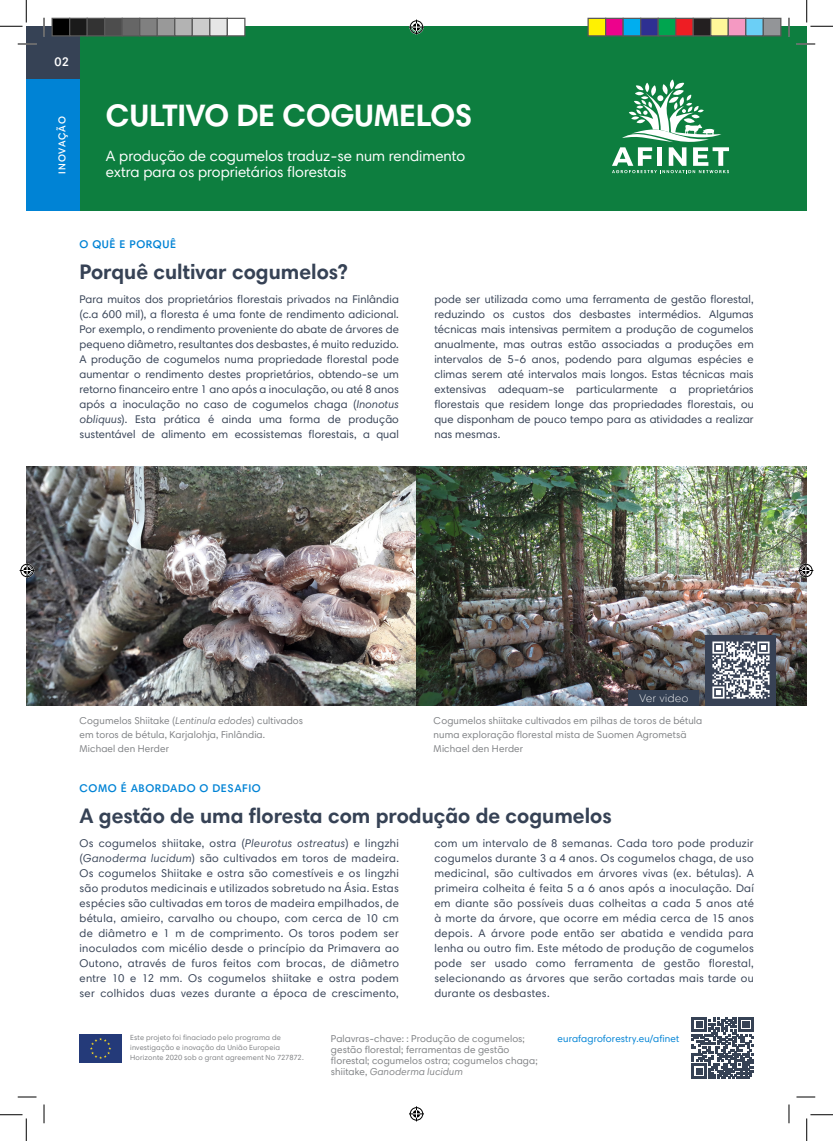
<style>
.page{position:relative;width:833px;height:1141px;background:#fff}
.page>*{position:absolute;margin:0;border:0;box-sizing:border-box;transform-origin:0 0}
.Title_17{font:700 31.25px "Harmonia Sans Pro Cyr";letter-spacing:-.01em;color:#fff}
.Title_17-2{font:700 21.25px "Harmonia Sans Pro Cyr";color:#364255}
.Title_17-3{font:15px/16.2px "Harmonia Sans Pro Cyr";color:#fff}
.Title_17-4{font:600 12.5px "Harmonia Sans Pro Cyr";color:#fff}
.SEP{font:11.25px/15px "Harmonia Sans Pro Cyr";letter-spacing:.01em;color:#364255;text-align:justify}
.Label_2{font:600 11.25px "Harmonia Sans Pro Cyr";letter-spacing:.05em;color:#0083d5}
.Label_2-2{font:300 11.25px "Harmonia Sans Pro Cyr";letter-spacing:.05em;color:#fff}
.Legenda{font:10px/11.2px "Harmonia Sans Pro Cyr";letter-spacing:.015em;color:#808285}
.Legenda-2{font:10px "Harmonia Sans Pro Cyr";letter-spacing:.01em;color:#0083d5}
.Title_17-5{font:600 10px "Harmonia Sans Pro Cyr";letter-spacing:.075em;color:#fff}
.Legenda-3{font:7.5px/10px "Harmonia Sans Pro Cyr";letter-spacing:.02em;color:#808285}
.s1{font-style:italic}
</style>
<div class="page">
<div style="left:26px;top:26px;width:780px;height:185px;background:#0d7e3f"></div>
<img style="left:26px;top:467px;width:390px;height:238px">
<img style="left:416px;top:467px;width:390px;height:238px">
<svg style="left:691px;top:1017px;width:62px;height:61px"></svg>
<div style="left:79px;top:1034px;width:43px;height:28px;background:#243a79"></div>
<svg style="left:90px;top:1038px;width:21px;height:20px"></svg>
<svg style="left:612px;top:79px;width:116px;height:94px"></svg>
<div style="left:26px;top:26px;width:53px;height:53px;background:#364255"></div>
<div style="left:44px;top:79px;width:35px;height:132px;background:#0083d5"></div>
<div style="left:26px;top:79px;width:18px;height:132px;background:#0083d5"></div>
<div style="left:628px;top:690px;width:70px;height:15px;background:#364255"></div>
<div style="left:705px;top:634px;width:71px;height:71px;background:#384255"></div>
<svg style="left:712px;top:641px;width:57px;height:57px"></svg>
<svg style="left:18px;top:43px;width:18px;height:2px"></svg>
<svg style="left:796px;top:43px;width:18px;height:2px"></svg>
<svg style="left:18px;top:1096px;width:18px;height:1px"></svg>
<svg style="left:796px;top:1096px;width:18px;height:1px"></svg>
<svg style="left:43px;top:18px;width:2px;height:18px"></svg>
<svg style="left:43px;top:1104px;width:2px;height:19px"></svg>
<svg style="left:788px;top:18px;width:1px;height:18px"></svg>
<svg style="left:788px;top:1104px;width:1px;height:19px"></svg>
<svg style="left:0;top:0;width:27px;height:27px"></svg>
<svg style="left:0;top:1114px;width:27px;height:26px"></svg>
<svg style="left:806px;top:0;width:26px;height:27px"></svg>
<svg style="left:806px;top:1114px;width:26px;height:26px"></svg>
<svg style="left:409px;top:20px;width:15px;height:15px"></svg>
<svg style="left:409px;top:1106px;width:15px;height:15px"></svg>
<svg style="left:20px;top:563px;width:15px;height:15px"></svg>
<svg style="left:797px;top:563px;width:15px;height:15px"></svg>
<div style="left:52px;top:18px;width:18px;height:18px;background:#000"></div>
<div style="left:51px;top:18px;width:19px;height:18px;border:1px solid #595959"></div>
<div style="left:70px;top:18px;width:17px;height:18px;background:#1a1a1a"></div>
<div style="left:69px;top:18px;width:19px;height:18px;border:1px solid #595959"></div>
<div style="left:87px;top:18px;width:18px;height:18px;background:#333"></div>
<div style="left:86px;top:18px;width:19px;height:18px;border:1px solid #595959"></div>
<div style="left:105px;top:18px;width:17px;height:18px;background:#4d4d4d"></div>
<div style="left:104px;top:18px;width:19px;height:18px;border:1px solid #595959"></div>
<div style="left:122px;top:18px;width:18px;height:18px;background:#666"></div>
<div style="left:121px;top:18px;width:19px;height:18px;border:1px solid #595959"></div>
<div style="left:140px;top:18px;width:17px;height:18px;background:#808080"></div>
<div style="left:139px;top:18px;width:19px;height:18px;border:1px solid #595959"></div>
<div style="left:157px;top:18px;width:18px;height:18px;background:#999"></div>
<div style="left:156px;top:18px;width:19px;height:18px;border:1px solid #595959"></div>
<div style="left:175px;top:18px;width:17px;height:18px;background:#b3b3b3"></div>
<div style="left:174px;top:18px;width:19px;height:18px;border:1px solid #595959"></div>
<div style="left:192px;top:18px;width:18px;height:18px;background:#ccc"></div>
<div style="left:191px;top:18px;width:19px;height:18px;border:1px solid #595959"></div>
<div style="left:210px;top:18px;width:17px;height:18px;background:#e6e6e6"></div>
<div style="left:209px;top:18px;width:19px;height:18px;border:1px solid #595959"></div>
<div style="left:227px;top:18px;width:18px;height:18px;background:#fff"></div>
<div style="left:226px;top:18px;width:19px;height:18px;border:1px solid #595959"></div>
<div style="left:587px;top:18px;width:18px;height:18px;background:#fff101"></div>
<div style="left:587px;top:18px;width:19px;height:18px;border:1px solid #595959"></div>
<div style="left:605px;top:18px;width:17px;height:18px;background:#ed028c"></div>
<div style="left:604px;top:18px;width:19px;height:18px;border:1px solid #595959"></div>
<div style="left:622px;top:18px;width:18px;height:18px;background:#00aeef"></div>
<div style="left:622px;top:18px;width:19px;height:18px;border:1px solid #595959"></div>
<div style="left:640px;top:18px;width:17px;height:18px;background:#2e3092"></div>
<div style="left:639px;top:18px;width:19px;height:18px;border:1px solid #595959"></div>
<div style="left:657px;top:18px;width:18px;height:18px;background:#00a54f"></div>
<div style="left:657px;top:18px;width:19px;height:18px;border:1px solid #595959"></div>
<div style="left:675px;top:18px;width:17px;height:18px;background:#ee1d23"></div>
<div style="left:674px;top:18px;width:19px;height:18px;border:1px solid #595959"></div>
<div style="left:692px;top:18px;width:18px;height:18px;background:#231f20"></div>
<div style="left:692px;top:18px;width:19px;height:18px;border:1px solid #595959"></div>
<div style="left:710px;top:18px;width:17px;height:18px;background:#fff79a"></div>
<div style="left:709px;top:18px;width:19px;height:18px;border:1px solid #595959"></div>
<div style="left:727px;top:18px;width:18px;height:18px;background:#f499c2"></div>
<div style="left:727px;top:18px;width:19px;height:18px;border:1px solid #595959"></div>
<div style="left:745px;top:18px;width:17px;height:18px;background:#6bcff6"></div>
<div style="left:744px;top:18px;width:19px;height:18px;border:1px solid #595959"></div>
<div style="left:762px;top:18px;width:18px;height:18px;background:#939598"></div>
<div style="left:762px;top:18px;width:19px;height:18px;border:1px solid #595959"></div>
<p class="Title_17-4" style="left:55px;top:54px;width:16px">02</p>
<p class="Title_17-5" style="left:56px;top:174px;width:59px;rotate:-90deg">INOVAÇÃO</p>
<p class="Title_17" style="left:106px;top:96px;width:368px">CULTIVO DE COGUMELOS</p>
<p class="Title_17-3" style="left:106px;top:148px;width:361px">A produção de cogumelos traduz-se num rendimento extra para os proprietários florestais</p>
<p class="Label_2" style="left:79px;top:237px;width:98px">O QUÊ E PORQUÊ</p>
<p class="Title_17-2" style="left:79px;top:258px;width:269px">Porquê cultivar cogumelos?</p>
<p class="SEP" style="left:79px;top:291px;width:321px">Para muitos dos proprietários florestais privados na Finlândia (c.a 600 mil), a floresta é uma fonte de rendimento adicional.<br>Por exemplo, o rendimento proveniente do abate de árvores de pequeno diâmetro, resultantes dos desbastes, é muito reduzido.<br>A produção de cogumelos numa propriedade florestal pode aumentar o rendimento destes proprietários, obtendo-se um retorno financeiro entre 1 ano após a inoculação, ou até 8 anos após a inoculação no caso de cogumelos chaga (<span class="s1">Inonotus obliquus</span>). Esta prática é ainda uma forma de produção sustentável de alimento em ecossistemas florestais, a qual</p>
<p class="SEP" style="left:434px;top:291px;width:321px">pode ser utilizada como uma ferramenta de gestão florestal, reduzindo os custos dos desbastes intermédios. Algumas técnicas mais intensivas permitem a produção de cogumelos anualmente, mas outras estão associadas a produções em intervalos de 5-6 anos, podendo para algumas espécies e climas serem até intervalos mais longos. Estas técnicas mais extensivas adequam-se particularmente a proprietários florestais que residem longe das propriedades florestais, ou que disponham de pouco tempo para as atividades a realizar nas mesmas.</p>
<p class="Legenda" style="left:79px;top:713px;width:225px;line-height:13.8px">Cogumelos Shiitake (<span class="s1">Lentinula edodes</span>) cultivados em toros de bétula, Karjalohja, Finlândia.</p>
<p class="Legenda" style="left:79px;top:742px;width:91px">Michael den Herder</p>
<p class="Label_2" style="left:79px;top:781px;width:183px">COMO É ABORDADO O DESAFIO</p>
<p class="Label_2-2" style="left:639px;top:691px;width:50px">Ver video</p>
<p class="Legenda" style="left:433px;top:713px;width:270px;line-height:13.8px">Cogumelos shiitake cultivados em pilhas de toros de bétula numa exploração florestal mista de Suomen Agrometsä</p>
<p class="Legenda" style="left:433px;top:742px;width:91px">Michael den Herder</p>
<p class="Title_17-2" style="left:79px;top:802px;width:533px">A gestão de uma floresta com produção de cogumelos</p>
<p class="SEP" style="left:79px;top:835px;width:321px">Os cogumelos shiitake, ostra (<span class="s1">Pleurotus ostreatus</span>) e lingzhi (<span class="s1">Ganoderma lucidum</span>) são cultivados em toros de madeira.<br>Os cogumelos Shiitake e ostra são comestíveis e os lingzhi são produtos medicinais e utilizados sobretudo na Ásia. Estas espécies são cultivadas em toros de madeira empilhados, de bétula, amieiro, carvalho ou choupo, com cerca de 10 cm de diâmetro e 1 m de comprimento. Os toros podem ser inoculados com micélio desde o princípio da Primavera ao Outono, através de furos feitos com brocas, de diâmetro entre 10 e 12 mm. Os cogumelos shiitake e ostra podem ser colhidos duas vezes durante a época de crescimento,</p>
<p class="SEP" style="left:434px;top:835px;width:321px">com um intervalo de 8 semanas. Cada toro pode produzir cogumelos durante 3 a 4 anos. Os cogumelos chaga, de uso medicinal, são cultivados em árvores vivas (ex. bétulas). A primeira colheita é feita 5 a 6 anos após a inoculação. Daí em diante são possíveis duas colheitas a cada 5 anos até à morte da árvore, que ocorre em média cerca de 15 anos depois. A árvore pode então ser abatida e vendida para lenha ou outro fim. Este método de produção de cogumelos pode ser usado como ferramenta de gestão florestal, selecionando as árvores que serão cortadas mais tarde ou durante os desbastes.</p>
<p class="Legenda-3" style="left:130px;top:1032px;width:175px">Este projeto foi finaciado pelo programa de investigação e inovação da União Europeia<br>Horizonte 2020 sob o grant agreement No 727872.</p>
<p class="Legenda" style="left:330px;top:1032px;width:208px">Palavras-chave: : Produção de cogumelos; gestão florestal; ferramentas de gestão florestal; cogumelos ostra; cogumelos chaga; shiitake, <span class="s1">Ganoderma lucidum</span></p>
<p class="Legenda-2" style="left:557px;top:1031px;width:123px">eurafagroforestry.eu/afinet</p>
</div>
